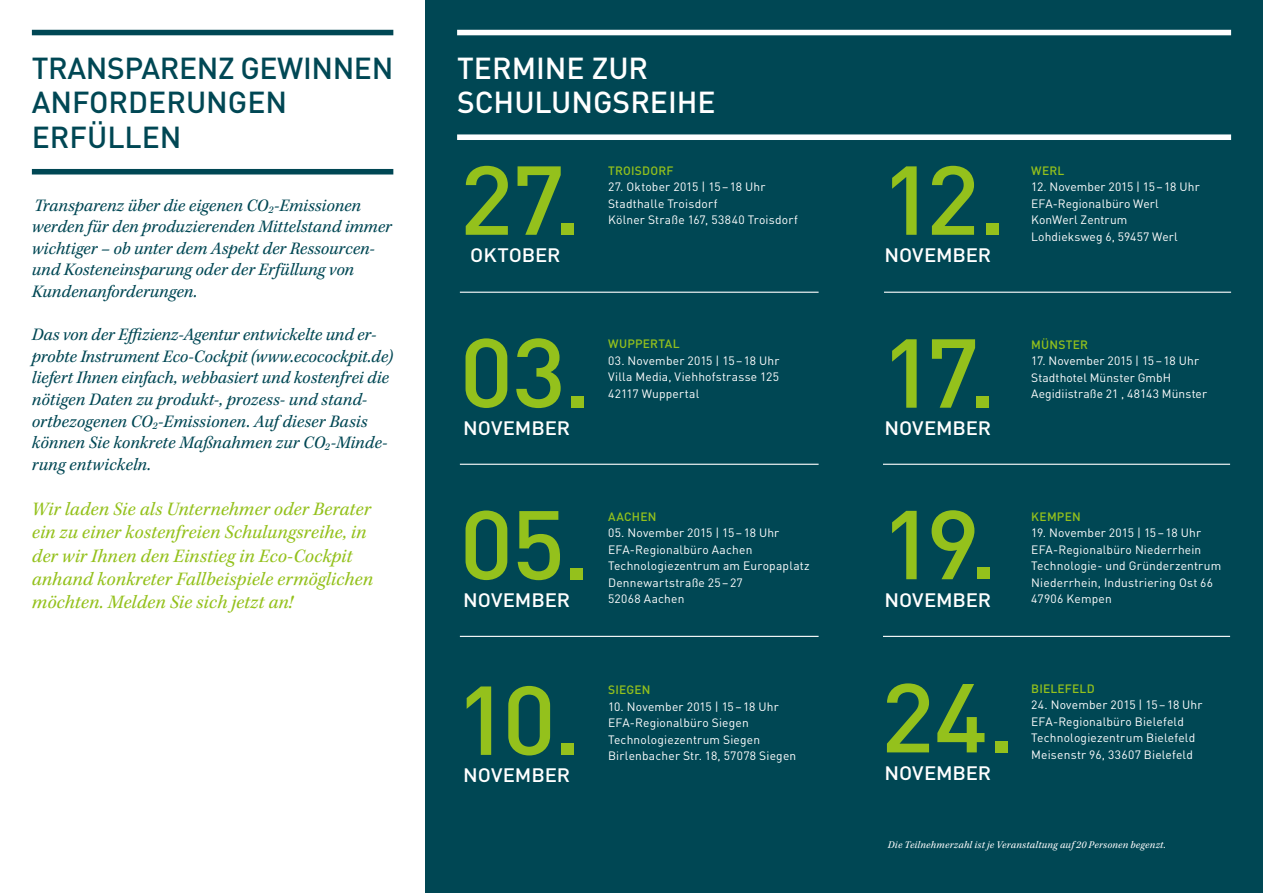
<style>
.page{position:relative;width:1263px;height:893px;background:#fff}
.page>*{position:absolute;margin:0;border:0;box-sizing:border-box;transform-origin:0 0}
.t1{font:500 96.15px "DIN";letter-spacing:-.045em;color:#94c11c;scale:1.06 1}
.t2{font:500 30px/34.5px "DIN";letter-spacing:-.005em;color:#004754}
.t3{font:500 30px/34.5px "DIN";color:#fff}
.t4{font:italic 19.5px/23.4px "Kepler Std";letter-spacing:.005em;color:#94c11c}
.t5{font:500 19.2px "DIN";letter-spacing:-.005em;color:#fff;scale:1.06 1}
.t6{font:italic 18px/21.6px "Kepler Std";color:#004754}
.t7{font:12px/16.5px "DIN";letter-spacing:.015em;color:#fff}
.t8{font:500 12px "DIN";letter-spacing:.015em;color:#94c11c}
.t9{font:italic 10.5px "Kepler Std";letter-spacing:.025em;color:#fff}
</style>
<div class="page">
<div style="left:425px;top:0;width:425px;height:893px;background:#004754"></div>
<div style="left:844px;top:0;width:419px;height:893px;background:#004754"></div>
<div style="left:32px;top:30px;width:361px;height:5px;background:#004754"></div>
<div style="left:32px;top:169px;width:361px;height:5px;background:#004754"></div>
<hr style="left:883px;top:636px;width:347px;height:1px;background:#fff">
<hr style="left:883px;top:464px;width:347px;height:1px;background:#fff">
<div style="left:457px;top:30px;width:774px;height:5px;background:#fff"></div>
<div style="left:457px;top:134px;width:774px;height:6px;background:#fff"></div>
<hr style="left:460px;top:464px;width:359px;height:1px;background:#fff">
<hr style="left:460px;top:636px;width:359px;height:1px;background:#fff">
<hr style="left:460px;top:292px;width:359px;height:1px;background:#fff">
<hr style="left:884px;top:292px;width:347px;height:1px;background:#fff">
<h2 class="t2" style="left:32px;top:50px;width:363px">TRANSPARENZ GEWINNEN<br>ANFORDERUNGEN<br>ERFÜLLEN</h2>
<h3 class="t6" style="left:32px;top:195px;width:362px">Transparenz über die eigenen CO<sub>2</sub>-Emissionen werden für den produzierenden Mittelstand immer wichtiger – ob unter dem Aspekt der Ressourcen&shy;und Kosteneinsparung oder der Erfüllung von Kundenanforderungen.</h3>
<p class="t6" style="left:32px;top:324px;width:363px">Das von der Effizienz-Agentur entwickelte und er&shy;probte Instrument Eco-Cockpit (www.ecocockpit.de) liefert Ihnen einfach, webbasiert und kostenfrei die nötigen Daten zu produkt-, prozess- und stand&shy;ortbezogenen CO<sub>2</sub>-Emissionen. Auf dieser Basis können Sie konkrete Maßnahmen zur CO<sub>2</sub>-Minde&shy;rung entwickeln.</p>
<h3 class="t4" style="left:32px;top:498px;width:343px">Wir laden Sie als Unternehmer oder Berater ein zu einer kostenfreien Schulungsreihe, in der wir Ihnen den Einstieg in Eco-Cockpit anhand konkreter Fallbeispiele ermöglichen möchten. Melden Sie sich jetzt an!</h3>
<h2 class="t3" style="left:457px;top:50px;width:260px">TERMINE ZUR<br>SCHULUNGSREIHE</h2>
<h1 class="t1" style="left:459px;top:139px;width:117px">27.</h1>
<h3 class="t5" style="left:470px;top:243px;width:87px">OKTOBER</h3>
<p class="t8" style="left:608px;top:163px;width:67px">TROISDORF</p>
<p class="t7" style="left:608px;top:179px;width:191px">27. Oktober 2015 | 15–18 Uhr<br>Stadthalle Troisdorf<br>Kölner Straße 167, 53840 Troisdorf</p>
<h1 class="t1" style="left:459px;top:311px;width:126px">03.</h1>
<h3 class="t5" style="left:463px;top:416px;width:102px">NOVEMBER</h3>
<p class="t8" style="left:608px;top:336px;width:73px">WUPPERTAL</p>
<p class="t7" style="left:608px;top:352px;width:173px;text-align:justify">03. November 2015 | 15–18 Uhr Villa Media, Viehhofstrasse 125<br>42117 Wuppertal</p>
<h1 class="t1" style="left:459px;top:483px;width:126px">05.</h1>
<h3 class="t5" style="left:463px;top:588px;width:102px">NOVEMBER</h3>
<p class="t8" style="left:608px;top:509px;width:50px">AACHEN</p>
<p class="t7" style="left:608px;top:524px;width:203px">05. November 2015 | 15–18 Uhr<br>EFA-Regionalbüro Aachen<br>Technologiezentrum am Europaplatz<br>Dennewartstraße 25–27<br>52068 Aachen</p>
<h1 class="t1" style="left:455px;top:659px;width:121px">10.</h1>
<h3 class="t5" style="left:463px;top:763px;width:102px">NOVEMBER</h3>
<p class="t8" style="left:608px;top:682px;width:44px">SIEGEN</p>
<p class="t7" style="left:608px;top:698px;width:190px">10. November 2015 | 15–18 Uhr<br>EFA-Regionalbüro Siegen<br>Technologiezentrum Siegen<br>Birlenbacher Str. 18, 57078 Siegen</p>
<h1 class="t1" style="left:880px;top:139px;width:120px">12.</h1>
<h3 class="t5" style="left:884px;top:243px;width:102px">NOVEMBER</h3>
<h1 class="t1" style="left:880px;top:312px;width:111px">17.</h1>
<h3 class="t5" style="left:884px;top:416px;width:102px">NOVEMBER</h3>
<h1 class="t1" style="left:880px;top:483px;width:112px">19.</h1>
<h3 class="t5" style="left:884px;top:587px;width:102px">NOVEMBER</h3>
<p class="t8" style="left:1031px;top:163px;width:35px">WERL</p>
<p class="t7" style="left:1031px;top:179px;width:170px">12. November 2015 | 15–18 Uhr<br>EFA-Regionalbüro Werl<br>KonWerl Zentrum<br>Lohdieksweg 6, 59457 Werl</p>
<p class="t8" style="left:1031px;top:337px;width:58px">MÜNSTER</p>
<p class="t7" style="left:1031px;top:352px;width:177px">17. November 2015 | 15–18 Uhr<br>Stadthotel Münster GmbH<br>Aegidiistraße 21 , 48143 Münster</p>
<p class="t8" style="left:1031px;top:509px;width:51px">KEMPEN</p>
<p class="t7" style="left:1031px;top:524px;width:191px">19. November 2015 | 15–18 Uhr<br>EFA-Regionalbüro Niederrhein<br>Technologie- und Gründerzentrum<br>Niederrhein, Industriering Ost 66<br>47906 Kempen</p>
<h1 class="t1" style="left:880px;top:656px;width:129px">24.</h1>
<h3 class="t5" style="left:884px;top:761px;width:102px">NOVEMBER</h3>
<p class="t8" style="left:1031px;top:680px;width:65px">BIELEFELD</p>
<p class="t7" style="left:1031px;top:696px;width:173px">24. November 2015 | 15–18 Uhr<br>EFA-Regionalbüro Bielefeld<br>Technologiezentrum Bielefeld<br>Meisenstr 96, 33607 Bielefeld</p>
<p class="t9" style="left:888px;top:839px;width:280px">Die Teilnehmerzahl ist je Veranstaltung auf 20 Personen begenzt.</p>
</div>
